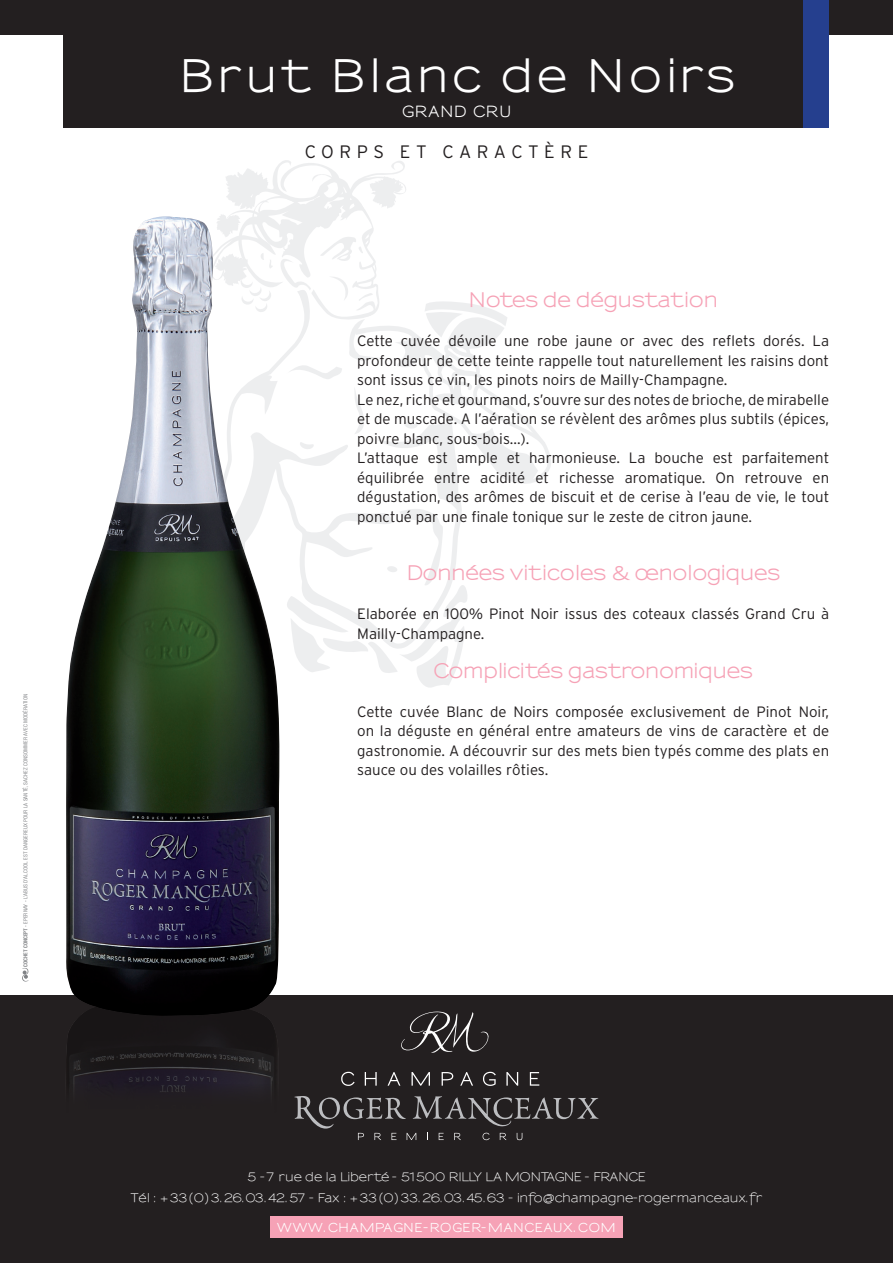
<style>
.page{position:relative;width:893px;height:1263px;background:#fff}
.page>*{position:absolute;margin:0;border:0;box-sizing:border-box;transform-origin:0 0}
.t1{font:700 43.5px "Sansumi";letter-spacing:.09em;color:#fff}
.t2{font:700 19.5px "Sansumi";color:#f6a2b6}
.t3{font:300 18px "Interstate";letter-spacing:.31em;color:#231f20}
.t4{font:300 15px/19.5px "Interstate";color:#231f20}
.t5{font:700 15px "Sansumi";letter-spacing:-.005em;color:#fff}
.t6{font:600 12px/21px "Sansumi";letter-spacing:-.035em;color:#fff;text-align:center}
.t7{font:700 12px "Sansumi";letter-spacing:.045em;color:#fff}
.t8{font:condensed 5.25px "Helvetica";color:#808285}
.s1{font-weight:700}
</style>
<div class="page">
<svg style="left:221px;top:160px;width:330px;height:528px"></svg>
<div style="left:0;top:995px;width:893px;height:268px;background:#231f20"></div>
<div style="left:64px;top:0;width:765px;height:128px;background:#231f20"></div>
<div style="left:0;top:0;width:893px;height:34px;background:#231f20"></div>
<img style="left:67px;top:1016px;width:208px;height:68px">
<div style="left:804px;top:0;width:25px;height:128px;background:#253f8e"></div>
<img style="left:66px;top:216px;width:216px;height:800px">
<svg style="left:401px;top:1011px;width:88px;height:42px"></svg>
<svg style="left:341px;top:1072px;width:14px;height:14px"></svg>
<svg style="left:365px;top:1072px;width:12px;height:14px"></svg>
<svg style="left:388px;top:1072px;width:12px;height:14px"></svg>
<svg style="left:411px;top:1072px;width:19px;height:14px"></svg>
<svg style="left:442px;top:1072px;width:11px;height:14px"></svg>
<svg style="left:460px;top:1072px;width:13px;height:14px"></svg>
<svg style="left:483px;top:1072px;width:13px;height:14px"></svg>
<svg style="left:506px;top:1072px;width:12px;height:14px"></svg>
<svg style="left:530px;top:1072px;width:9px;height:14px"></svg>
<svg style="left:294px;top:1096px;width:305px;height:44px"></svg>
<div style="left:270px;top:1216px;width:353px;height:21px;background:#f6a2b6"></div>
<svg style="left:22px;top:968px;width:7px;height:13px"></svg>
<p class="t8" style="left:22px;top:967px;width:275px;rotate:-90deg"><span class="s1">COCHET CONCEPT</span> - EPERNAY - L’ABUS D’ALCOOL EST DANGEREUX POUR LA SANTÉ, SACHEZ CONSOMMER AVEC MODÉRATION</p>
<h1 class="t1" style="left:179px;top:52px;width:557px">Brut Blanc de Noirs</h1>
<p class="t5" style="left:402px;top:104px;width:111px">GR AND CRU</p>
<p class="t3" style="left:305px;top:142px;width:285px">CORPS ET CARACTÈRE</p>
<h2 class="t2" style="left:469px;top:289px;width:251px">Notes de dégustation</h2>
<p class="t4" style="left:357px;top:331px;width:474px">Cette cuvée dévoile une robe jaune or avec des reflets dorés. La profondeur de cette teinte rappelle tout naturellement les raisins dont sont issus ce vin, les pinots noirs de Mailly-Champagne.<br>Le nez, riche et gourmand, s’ouvre sur des notes de brioche, de mirabelle et de muscade. A l’aération se révèlent des arômes plus subtils (épices, poivre blanc, sous-bois...).<br>L’attaque est ample et harmonieuse. La bouche est parfaitement équilibrée entre acidité et richesse aromatique. On retrouve en dégustation, des arômes de biscuit et de cerise à l’eau de vie, le tout ponctué par une finale tonique sur le zeste de citron jaune.</p>
<h2 class="t2" style="left:406px;top:562px;width:375px">Données viticoles &amp; œnologiques</h2>
<p class="t4" style="left:357px;top:604px;width:474px">Elaborée en 100% Pinot Noir issus des coteaux classés Grand Cru à<br>Mailly-Champagne.</p>
<h2 class="t2" style="left:433px;top:660px;width:321px">Complicités gastronomiques</h2>
<p class="t4" style="left:357px;top:701px;width:474px;text-align:justify">Cette cuvée Blanc de Noirs composée exclusivement de Pinot Noir, on la déguste en général entre amateurs de vins de caractère et de gastronomie. A découvrir sur des mets bien typés comme des plats en sauce ou des volailles rôties.</p>
<p class="t6" style="left:131px;top:1167px;width:633px">5 -7 rue de la Liberté - 51500 RILLY LA MONTAGNE - FRANCE<br>Tél : +33(0)3.26.03.42.57 - Fax : +33(0)33.26.03.45.63 - info@champagne-rogermanceaux.fr</p>
<p class="t7" style="left:277px;top:1221px;width:340px">WWW.CHAMPAGNE-ROGER-MANCEAUX.COM</p>
</div>
